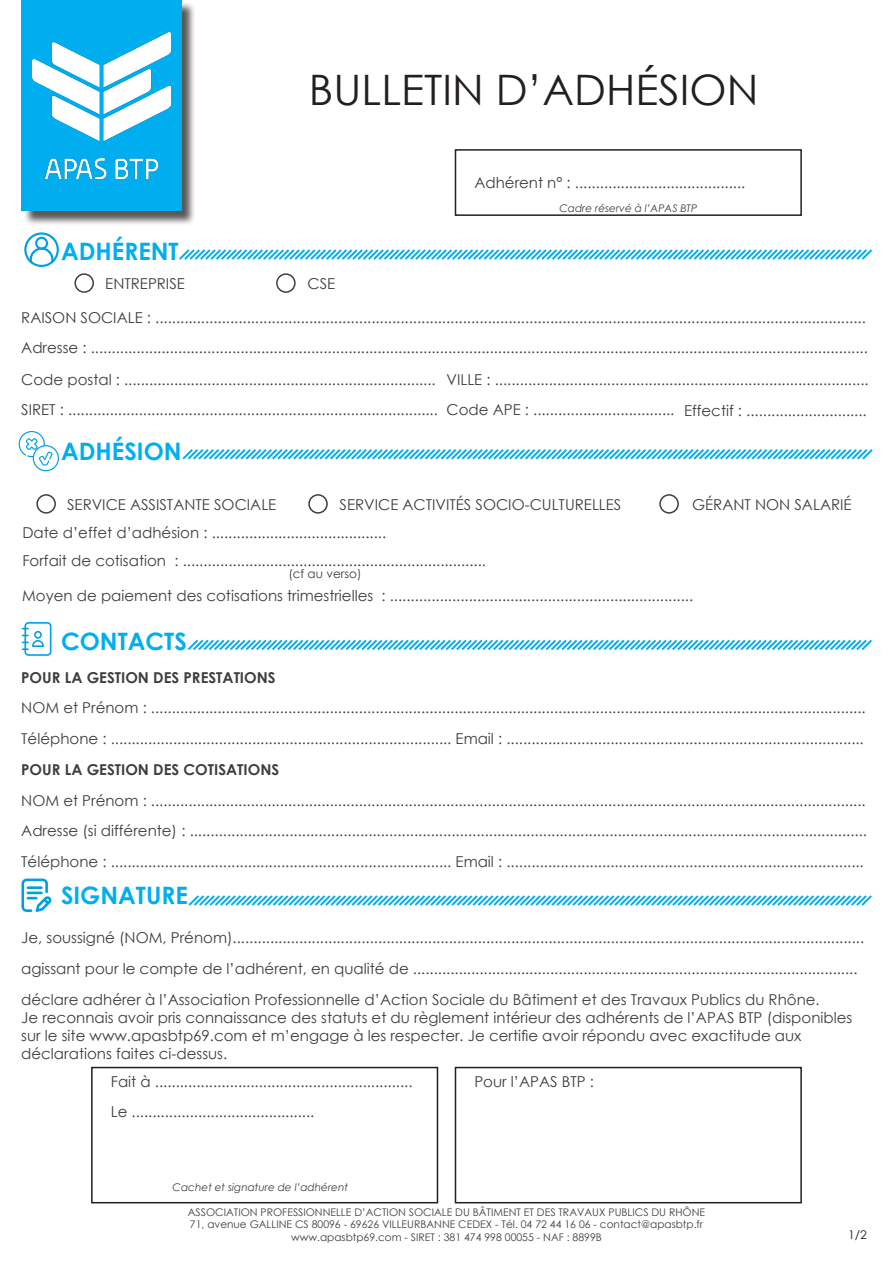
<style>
.page{position:relative;width:893px;height:1263px;background:#fff}
.page>*{position:absolute;margin:0;border:0;box-sizing:border-box;transform-origin:0 0}
.Style_de_paragraphe_2{font:42px "Century Gothic";color:#231f20}
.Style_de_paragraphe_2-2{font:700 24px "Century Gothic";color:#00aeef}
.Style_de_paragraphe_2-3{font:15px/18px "Century Gothic";color:#3e3e3f}
.Style_de_paragraphe_2-4{font:700 15px "Century Gothic";color:#3e3e3f}
.Style_de_paragraphe_2-5{font:12px "Century Gothic";color:#3e3e3f}
.Style_de_paragraphe_2-6{font:12px "Century Gothic";color:#231f20}
.Style_de_paragraphe_2-7{font:10.5px/12.6px "Century Gothic";color:#3e3e3f;text-align:center}
.Style_de_paragraphe_2-8{font:italic 10.5px "Century Gothic";color:#3e3e3f}
</style>
<div class="page">
<svg style="left:179px;top:249px;width:694px;height:11px"></svg>
<svg style="left:182px;top:449px;width:691px;height:11px"></svg>
<svg style="left:187px;top:639px;width:685px;height:11px"></svg>
<svg style="left:188px;top:895px;width:684px;height:11px"></svg>
<svg style="left:24px;top:232px;width:35px;height:35px"></svg>
<div style="left:91px;top:1067px;width:347px;height:136px;border:2px solid #231f20"></div>
<div style="left:455px;top:1067px;width:347px;height:136px;border:2px solid #231f20"></div>
<div style="left:308px;top:494px;width:20px;height:20px;border:2px solid #3e3e3f;border-radius:50%"></div>
<div style="left:659px;top:494px;width:20px;height:20px;border:2px solid #3e3e3f;border-radius:50%"></div>
<div style="left:36px;top:494px;width:20px;height:20px;border:2px solid #3e3e3f;border-radius:50%"></div>
<div style="left:23px;top:1px;width:173px;height:225px;background:#231f20;opacity:.75"></div>
<div style="left:21px;top:0;width:160px;height:211px;background:#00aeef"></div>
<img style="left:32px;top:32px;width:138px;height:146px">
<div style="left:455px;top:149px;width:347px;height:67px;border:2px solid #231f20"></div>
<svg style="left:22px;top:622px;width:29px;height:34px"></svg>
<svg style="left:21px;top:878px;width:31px;height:34px"></svg>
<hr style="left:27px;top:886px;width:16px;height:3px;background:#009fe3">
<svg style="left:19px;top:431px;width:40px;height:40px"></svg>
<div style="left:74px;top:273px;width:20px;height:20px;border:2px solid #3e3e3f;border-radius:50%"></div>
<div style="left:276px;top:273px;width:20px;height:20px;border:2px solid #3e3e3f;border-radius:50%"></div>
<p class="Style_de_paragraphe_2" style="left:309px;top:60px;width:451px">BULLETIN D’ADHÉSION</p>
<p class="Style_de_paragraphe_2-2" style="left:61px;top:233px;width:119px">ADHÉRENT</p>
<p class="Style_de_paragraphe_2-3" style="left:105px;top:274px;width:81px">ENTREPRISE</p>
<p class="Style_de_paragraphe_2-3" style="left:308px;top:274px;width:29px">CSE</p>
<p class="Style_de_paragraphe_2-3" style="left:474px;top:173px;width:272px">Adhérent n° : .........................................</p>
<p class="Style_de_paragraphe_2-8" style="left:559px;top:201px;width:139px">Cadre réservé à l’APAS BTP</p>
<p class="Style_de_paragraphe_2-3" style="left:21px;top:308px;width:846px">RAISON SOCIALE : ...........................................................................................................................................................................</p>
<p class="Style_de_paragraphe_2-3" style="left:21px;top:339px;width:848px">Adresse : ...........................................................................................................................................................................................</p>
<p class="Style_de_paragraphe_2-3" style="left:21px;top:370px;width:416px">Code postal : ...........................................................................</p>
<p class="Style_de_paragraphe_2-3" style="left:446px;top:370px;width:424px">VILLE : ..........................................................................................</p>
<p class="Style_de_paragraphe_2-3" style="left:446px;top:400px;width:229px">Code APE : ..................................</p>
<p class="Style_de_paragraphe_2-3" style="left:684px;top:401px;width:184px">Effectif : .............................</p>
<p class="Style_de_paragraphe_2-3" style="left:21px;top:400px;width:418px">SIRET : .........................................................................................</p>
<p class="Style_de_paragraphe_2-2" style="left:61px;top:433px;width:122px">ADHÉSION</p>
<p class="Style_de_paragraphe_2-3" style="left:340px;top:495px;width:283px">SERVICE ACTIVITÉS SOCIO-CULTURELLES</p>
<p class="Style_de_paragraphe_2-3" style="left:692px;top:495px;width:161px">GÉRANT NON SALARIÉ</p>
<p class="Style_de_paragraphe_2-3" style="left:67px;top:495px;width:211px">SERVICE ASSISTANTE SOCIALE</p>
<p class="Style_de_paragraphe_2-3" style="left:22px;top:523px;width:365px">Date d’effet d’adhésion : ..........................................</p>
<p class="Style_de_paragraphe_2-3" style="left:22px;top:552px;width:465px">Forfait de cotisation : .........................................................................</p>
<p class="Style_de_paragraphe_2-5" style="left:288px;top:565px;width:75px">(cf au verso)</p>
<p class="Style_de_paragraphe_2-3" style="left:22px;top:586px;width:672px">Moyen de paiement des cotisations trimestrielles : .........................................................................</p>
<p class="Style_de_paragraphe_2-2" style="left:61px;top:622px;width:127px">CONTACTS</p>
<p class="Style_de_paragraphe_2-4" style="left:21px;top:666px;width:256px">POUR LA GESTION DES PRESTATIONS</p>
<p class="Style_de_paragraphe_2-3" style="left:21px;top:699px;width:846px">NOM et Prénom : ............................................................................................................................................................................</p>
<p class="Style_de_paragraphe_2-3" style="left:21px;top:729px;width:844px">Téléphone : .................................................................................. Email : ......................................................................................</p>
<p class="Style_de_paragraphe_2-4" style="left:21px;top:758px;width:260px">POUR LA GESTION DES COTISATIONS</p>
<p class="Style_de_paragraphe_2-3" style="left:21px;top:791px;width:846px">NOM et Prénom : ............................................................................................................................................................................</p>
<p class="Style_de_paragraphe_2-3" style="left:21px;top:822px;width:847px">Adresse (si différente) : ...................................................................................................................................................................</p>
<p class="Style_de_paragraphe_2-3" style="left:21px;top:852px;width:844px">Téléphone : .................................................................................. Email : ......................................................................................</p>
<p class="Style_de_paragraphe_2-2" style="left:61px;top:877px;width:128px">SIGNATURE</p>
<p class="Style_de_paragraphe_2-3" style="left:21px;top:929px;width:844px">Je, soussigné (NOM, Prénom)........................................................................................................................................................</p>
<p class="Style_de_paragraphe_2-3" style="left:21px;top:959px;width:838px">agissant pour le compte de l’adhérent, en qualité de ...........................................................................................................</p>
<p class="Style_de_paragraphe_2-3" style="left:21px;top:990px;width:832px">déclare adhérer à l’Association Professionnelle d’Action Sociale du Bâtiment et des Travaux Publics du Rhône.<br>Je reconnais avoir pris connaissance des statuts et du règlement intérieur des adhérents de l’APAS BTP (disponibles sur le site www.apasbtp69.com et m’engage à les respecter. Je certifie avoir répondu avec exactitude aux déclarations faites ci-dessus.</p>
<p class="Style_de_paragraphe_2-3" style="left:111px;top:1072px;width:303px">Fait à ..............................................................</p>
<p class="Style_de_paragraphe_2-3" style="left:111px;top:1103px;width:205px">Le ............................................</p>
<p class="Style_de_paragraphe_2-8" style="left:173px;top:1179px;width:177px">Cachet et signature de l’adhérent</p>
<p class="Style_de_paragraphe_2-3" style="left:474px;top:1072px;width:121px">Pour l’APAS BTP :</p>
<p class="Style_de_paragraphe_2-7" style="left:188px;top:1205px;width:519px">ASSOCIATION PROFESSIONNELLE D’ACTION SOCIALE DU BÂTIMENT ET DES TRAVAUX PUBLICS DU RHÔNE<br>71, avenue GALLINE CS 80096 - 69626 VILLEURBANNE CEDEX - Tél. 04 72 44 16 06 - contact@apasbtp.fr www.apasbtp69.com - SIRET : 381 474 998 00055 - NAF : 8899B</p>
<p class="Style_de_paragraphe_2-6" style="left:848px;top:1226px;width:20px">1/2</p>
</div>
